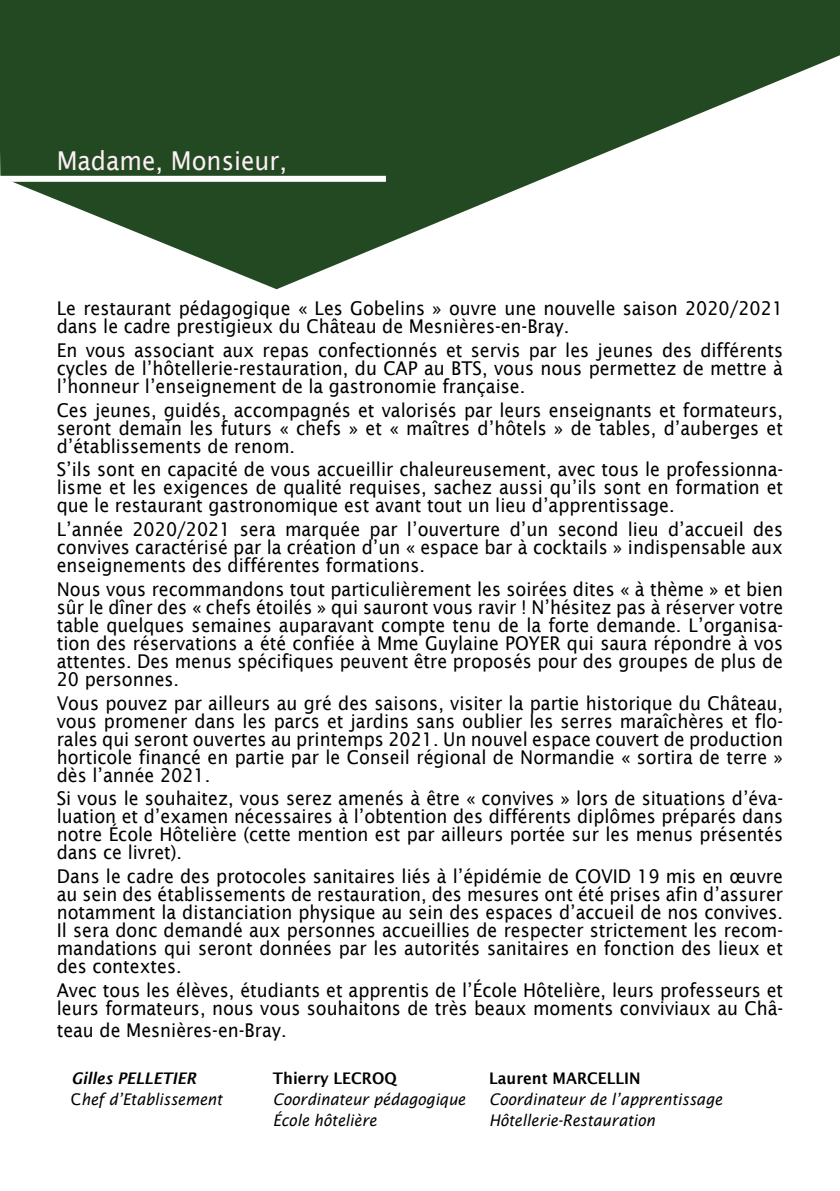
<style>
.page{position:relative;width:840px;height:1191px;background:#fff}
.page>*{position:absolute;margin:0;border:0;box-sizing:border-box;transform-origin:0 0}
.t1{font:26px "Lucida Sans";color:#fdeff5;scale:.93 1}
.t2{font:19px/18px "Lucida Sans";color:#000;text-align:justify;scale:.93 1}
.t3{font:italic 16px "Lucida Sans";color:#000;scale:.93 1}
.t4{font:600 16px "Lucida Sans";color:#000;scale:.93 1}
.t5{font:italic 600 16px "Lucida Sans";color:#000;scale:.93 1}
.s1{font-style:normal}
</style>
<div class="page">
<svg style="left:0;top:0;width:839px;height:289px;fill:#224921"></svg>
<div style="left:0;top:176px;width:386px;height:6px;background:#fff"></div>
<h1 class="t1" style="left:57px;top:146px;width:249px">Madame, Monsieur,</h1>
<p class="t2" style="left:57px;top:299px;width:782px">Le restaurant pédagogique « Les Gobelins » ouvre une nouvelle saison 2020/2021 dans le cadre prestigieux du Château de Mesnières-en-Bray.</p>
<p class="t2" style="left:57px;top:341px;width:782px">En vous associant aux repas confectionnés et servis par les jeunes des différents cycles de l’hôtellerie-restauration, du CAP au BTS, vous nous permettez de mettre à l’honneur l’enseignement de la gastronomie française.</p>
<p class="t2" style="left:57px;top:401px;width:782px">Ces jeunes, guidés, accompagnés et valorisés par leurs enseignants et formateurs, seront demain les futurs « chefs » et « maîtres d’hôtels » de tables, d’auberges et d’établissements de renom.</p>
<p class="t2" style="left:57px;top:460px;width:782px">S’ils sont en capacité de vous accueillir chaleureusement, avec tous le professionna&shy;lisme et les exigences de qualité requises, sachez aussi qu’ils sont en formation et que le restaurant gastronomique est avant tout un lieu d’apprentissage.</p>
<p class="t2" style="left:57px;top:520px;width:782px">L’année 2020/2021 sera marquée par l’ouverture d’un second lieu d’accueil des convives caractérisé par la création d’un « espace bar à cocktails » indispensable aux enseignements des différentes formations.</p>
<p class="t2" style="left:57px;top:580px;width:782px">Nous vous recommandons tout particulièrement les soirées dites « à thème » et bien sûr le dîner des « chefs étoilés » qui sauront vous ravir ! N’hésitez pas à réserver votre table quelques semaines auparavant compte tenu de la forte demande. L’organisa&shy;tion des réservations a été confiée à Mme Guylaine POYER qui saura répondre à vos attentes. Des menus spécifiques peuvent être proposés pour des groupes de plus de 20 personnes.</p>
<p class="t2" style="left:57px;top:693px;width:782px">Vous pouvez par ailleurs au gré des saisons, visiter la partie historique du Château, vous promener dans les parcs et jardins sans oublier les serres maraîchères et flo&shy;rales qui seront ouvertes au printemps 2021. Un nouvel espace couvert de production horticole financé en partie par le Conseil régional de Normandie « sortira de terre » dès l’année 2021.</p>
<p class="t2" style="left:57px;top:789px;width:782px">Si vous le souhaitez, vous serez amenés à être « convives » lors de situations d’éva&shy;luation et d’examen nécessaires à l’obtention des différents diplômes préparés dans notre École Hôtelière (cette mention est par ailleurs portée sur les menus présentés dans ce livret).</p>
<p class="t2" style="left:57px;top:867px;width:782px">Dans le cadre des protocoles sanitaires liés à l’épidémie de COVID 19 mis en œuvre au sein des établissements de restauration, des mesures ont été prises afin d’assurer notamment la distanciation physique au sein des espaces d’accueil de nos convives.<br>Il sera donc demandé aux personnes accueillies de respecter strictement les recom&shy;mandations qui seront données par les autorités sanitaires en fonction des lieux et des contextes.</p>
<p class="t2" style="left:57px;top:980px;width:782px">Avec tous les élèves, étudiants et apprentis de l’École Hôtelière, leurs professeurs et leurs formateurs, nous vous souhaitons de très beaux moments conviviaux au Châ-</p>
<p class="t2" style="left:57px;top:1020px;width:248px">teau de Mesnières-en-Bray.</p>
<p class="t5" style="left:71px;top:1069px;width:135px">Gilles PELLETIER</p>
<p class="t4" style="left:273px;top:1069px;width:134px">Thierry LECROQ</p>
<p class="t4" style="left:489px;top:1069px;width:164px">Laurent MARCELLIN</p>
<p class="t3" style="left:71px;top:1090px;width:164px"><span class="s1">C</span>hef d’Etablissement</p>
<p class="t3" style="left:273px;top:1090px;width:208px">Coordinateur pédagogique</p>
<p class="t3" style="left:489px;top:1090px;width:252px">Coordinateur de l’apprentissage</p>
<p class="t3" style="left:273px;top:1111px;width:113px">École hôtelière</p>
<p class="t3" style="left:489px;top:1111px;width:180px">Hôtellerie-Restauration</p>
</div>
